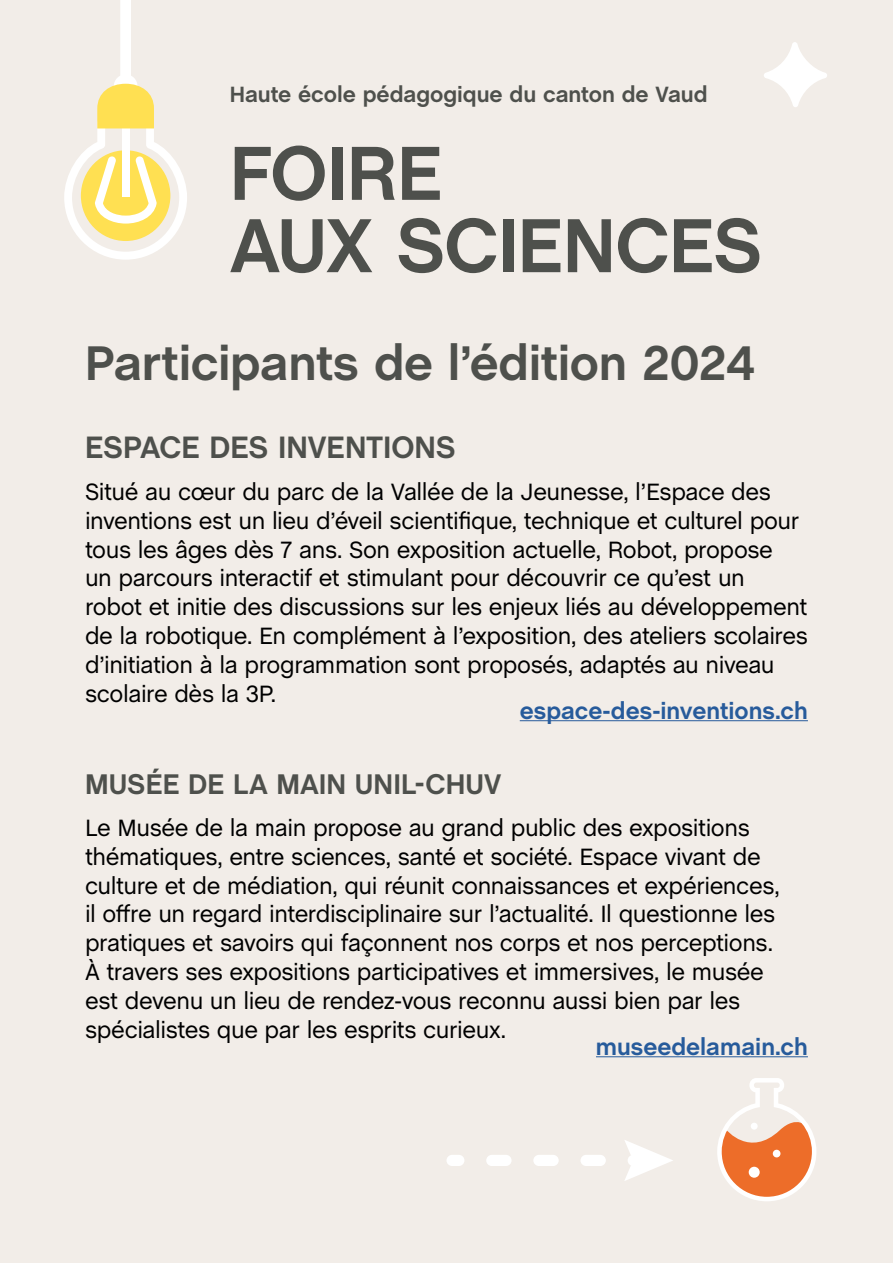
<style>
.page{position:relative;width:893px;height:1263px;background:#f2ede8}
.page>*{position:absolute;margin:0;border:0;box-sizing:border-box;transform-origin:0 0}
.t1{font:700 77.85px/72.3px "Chalet";letter-spacing:-.01em;color:#4e504c}
.t2{font:700 49.5px "Chalet";letter-spacing:-.01em;color:#4e504c}
.t3{font:700 31.5px "Chalet";letter-spacing:-.005em;color:#4e504c}
.t4{font:700 28.95px "Chalet";color:#4e504c}
.t5{font:24px/28.8px "Chalet";letter-spacing:-.02em;color:#000}
.t6{font:700 24px "Chalet";color:#275b9b}
.t7{font:700 22.5px "Chalet";color:#4e504c}
</style>
<div class="page">
<hr style="left:596px;top:1056px;width:212px;height:1px;background:#275b9b">
<svg style="left:64px;top:0;width:123px;height:260px"></svg>
<svg style="left:717px;top:1078px;width:99px;height:123px"></svg>
<div style="left:773px;top:1150px;width:7px;height:7px;background:#fff;border-radius:50%"></div>
<div style="left:749px;top:1167px;width:11px;height:11px;background:#fff;border-radius:50%"></div>
<div style="left:751px;top:1123px;width:7px;height:7px;background:#fff;border-radius:50%"></div>
<svg style="left:764px;top:42px;width:63px;height:65px"></svg>
<div style="left:446px;top:1155px;width:18px;height:11px;background:#fff;border-radius:6px"></div>
<svg style="left:486px;top:1155px;width:120px;height:11px"></svg>
<svg style="left:625px;top:1140px;width:48px;height:41px"></svg>
<hr style="left:520px;top:720px;width:288px;height:1px;background:#275b9b">
<p class="t7" style="left:230px;top:81px;width:479px">Haute école pédagogique du canton de Vaud</p>
<h1 class="t1" style="left:230px;top:142px;width:535px">FOIRE<br>AUX SCIENCES</h1>
<h2 class="t2" style="left:85px;top:333px;width:673px">Participants de l’édition 2024</h2>
<h3 class="t3" style="left:85px;top:428px;width:373px">ESPACE DES INVENTIONS</h3>
<p class="t5" style="left:85px;top:478px;width:724px">Situé au cœur du parc de la Vallée de la Jeunesse, l’Espace des inventions est un lieu d’éveil scientifique, technique et culturel pour tous les âges dès 7 ans. Son exposition actuelle, Robot, propose<br>un parcours interactif et stimulant pour découvrir ce qu’est un robot et initie des discussions sur les enjeux liés au développement de la robotique. En complément à l’exposition, des ateliers scolaires d’initiation à la programmation sont proposés, adaptés au niveau scolaire dès la 3P.</p>
<p class="t6" style="left:520px;top:697px;width:290px">espace-des-inventions.ch</p>
<p class="t4" style="left:85px;top:767px;width:418px">MUSÉE DE LA MAIN UNIL-CHUV</p>
<p class="t5" style="left:85px;top:814px;width:696px">Le Musée de la main propose au grand public des expositions thématiques, entre sciences, santé et société. Espace vivant de culture et de médiation, qui réunit connaissances et expériences, il offre un regard interdisciplinaire sur l’actualité. Il questionne les pratiques et savoirs qui façonnent nos corps et nos perceptions.<br>À travers ses expositions participatives et immersives, le musée est devenu un lieu de rendez-vous reconnu aussi bien par les spécialistes que par les esprits curieux.</p>
<p class="t6" style="left:596px;top:1033px;width:213px">museedelamain.ch</p>
</div>
